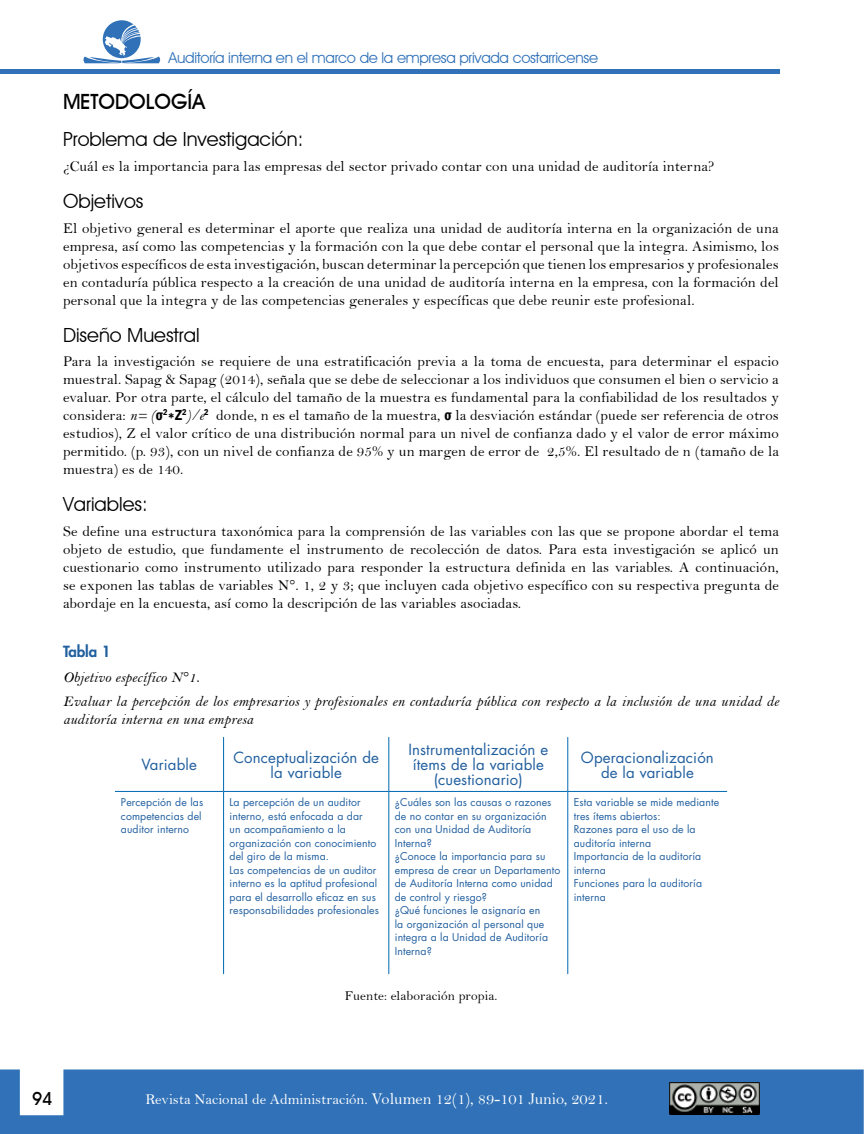
<style>
.page{position:relative;width:864px;height:1134px;background:#fff}
.page>*{position:absolute;margin:0;border:0;box-sizing:border-box;transform-origin:0 0}
.t1{font:700 21px "Decker";color:#000}
.t2{font:19.5px "Decker";color:#000}
.t3{font:700 18px "Decker";color:#000}
.t4{font:15px/18px "Bell";letter-spacing:.01em;color:#000;text-align:justify}
.t5{font:15px/24.8px "Bell MT Italic";letter-spacing:.01em;color:#000}
.t6{font:15px/15px "Futura Std";letter-spacing:.01em;color:#215f9f;text-align:center}
.t7{font:15px "Bell";color:#fff}
.t8{font:15px "Decker";letter-spacing:-.02em;color:#3071b8}
.t9{font:800 15px "Futura Std";color:#215f9f}
.t10{font:13.5px "Bell";letter-spacing:.01em;color:#000}
.t11{font:10.5px/13.5px "Futura Std";letter-spacing:.01em;color:#215f9f}
.s1{font-family:"Bell MT Italic"}
.s2{font-family:"Franklin Gothic";font-weight:600;font-stretch:condensed}
.s3{font-size:16.5px}
</style>
<div class="page">
<div style="left:0;top:69px;width:780px;height:5px;background:#3071b8"></div>
<svg style="left:83px;top:20px;width:78px;height:43px"></svg>
<div style="left:0;top:1070px;width:864px;height:64px;background:#3071b8"></div>
<img style="left:670px;top:1083px;width:90px;height:31px">
<hr style="left:223px;top:737px;width:1px;height:54px;background:#0069b4">
<hr style="left:388px;top:737px;width:1px;height:54px;background:#0069b4">
<hr style="left:567px;top:737px;width:1px;height:54px;background:#0069b4">
<hr style="left:115px;top:791px;width:109px;height:1px;background:#0069b4">
<hr style="left:224px;top:791px;width:165px;height:1px;background:#0069b4">
<hr style="left:223px;top:792px;width:1px;height:182px;background:#0069b4">
<hr style="left:389px;top:791px;width:179px;height:1px;background:#0069b4">
<hr style="left:388px;top:792px;width:1px;height:182px;background:#0069b4">
<hr style="left:568px;top:791px;width:159px;height:1px;background:#0069b4">
<hr style="left:567px;top:792px;width:1px;height:182px;background:#0069b4">
<p class="t8" style="left:168px;top:49px;width:431px">Auditoría interna en el marco de la empresa privada costarricense</p>
<h1 class="t1" style="left:63px;top:89px;width:143px">METODOLOGÍA</h1>
<h2 class="t2" style="left:63px;top:128px;width:242px">Problema de Investigación:</h2>
<p class="t4" style="left:63px;top:157px;width:653px">¿Cuál es la importancia para las empresas del sector privado contar con una unidad de auditoría interna?</p>
<h2 class="t2" style="left:63px;top:189px;width:82px">Objetivos</h2>
<p class="t4" style="left:63px;top:219px;width:717px">El objetivo general es determinar el aporte que realiza una unidad de auditoría interna en la organización de una empresa, así como las competencias y la formación con la que debe contar el personal que la integra. Asimismo, los objetivos específicos de esta investigación, buscan determinar la percepción que tienen los empresarios y profesionales en contaduría pública respecto a la creación de una unidad de auditoría interna en la empresa, con la formación del personal que la integra y de las competencias generales y específicas que debe reunir este profesional.</p>
<h2 class="t2" style="left:63px;top:323px;width:138px">Diseño Muestral</h2>
<p class="t4" style="left:63px;top:353px;width:717px">Para la investigación se requiere de una estratificación previa a la toma de encuesta, para determinar el espacio muestral. Sapag &amp; Sapag (2014), señala que se debe de seleccionar a los individuos que consumen el bien o servicio a evaluar. Por otra parte, el cálculo del tamaño de la muestra es fundamental para la confiabilidad de los resultados y considera: <span class="s1">n= (</span><span class="s2">σ</span><sup>2</sup><span class="s2">*Z</span><sup>2</sup><span class="s1">)/e</span><sup>2</sup> donde, n es el tamaño de la muestra, <span class="s2">σ</span> la desviación estándar (puede ser referencia de otros estudios), Z el valor crítico de una distribución normal para un nivel de confianza dado y el valor de error máximo permitido. (p. 93), con un nivel de confianza de 95% y un margen de error de 2,5%. El resultado de n (tamaño de la muestra) es de 140.</p>
<h2 class="t2" style="left:63px;top:493px;width:86px">Variables:</h2>
<p class="t4" style="left:63px;top:522px;width:717px">Se define una estructura taxonómica para la comprensión de las variables con las que se propone abordar el tema objeto de estudio, que fundamente el instrumento de recolección de datos. Para esta investigación se aplicó un cuestionario como instrumento utilizado para responder la estructura definida en las variables. A continuación, se exponen las tablas de variables N°. 1, 2 y 3; que incluyen cada objetivo específico con su respectiva pregunta de abordaje en la encuesta, así como la descripción de las variables asociadas.</p>
<p class="t9" style="left:63px;top:642px;width:49px">Tabla 1</p>
<p class="t5" style="left:63px;top:664px;width:717px">Objetivo específico N°1.<br>Evaluar la percepción de los empresarios y profesionales en contaduría pública con respecto a la inclusión de una unidad de</p>
<p class="t5" style="left:63px;top:707px;width:192px">auditoría interna en una empresa</p>
<p class="t6" style="left:142px;top:758px;width:57px">Variable</p>
<p class="t6" style="left:233px;top:750px;width:147px">Conceptualización de la variable</p>
<p class="t6" style="left:408px;top:743px;width:141px">Instrumentalización e ítems de la variable (cuestionario)</p>
<p class="t6" style="left:581px;top:750px;width:134px">Operacionalización de la variable</p>
<p class="t11" style="left:121px;top:796px;width:84px">Percepción de las competencias del auditor interno</p>
<p class="t11" style="left:230px;top:796px;width:151px">La percepción de un auditor interno, está enfocada a dar<br>un acompañamiento a la organización con conocimiento del giro de la misma.<br>Las competencias de un auditor interno es la aptitud profesional para el desarrollo eficaz en sus responsabilidades profesionales</p>
<p class="t11" style="left:395px;top:796px;width:167px">¿Cuáles son las causas o razones de no contar en su organización con una Unidad de Auditoría<br>Interna?<br>¿Conoce la importancia para su empresa de crear un Departamento de Auditoría Interna como unidad de control y riesgo?<br>¿Qué funciones le asignaría en<br>la organización al personal que integra a la Unidad de Auditoría<br>Interna?</p>
<p class="t11" style="left:574px;top:796px;width:147px">Esta variable se mide mediante tres ítems abiertos:<br>Razones para el uso de la auditoría interna<br>Importancia de la auditoría interna<br>Funciones para la auditoría interna</p>
<p class="t10" style="left:345px;top:987px;width:154px">Fuente: elaboración propia.</p>
<p class="t3" style="left:32px;top:1088px;width:22px">94</p>
<p class="t7" style="left:146px;top:1090px;width:464px">Revista Nacional de Administración. <span class="s3">Volumen 12(1), 89-101 Junio, 2021.</span></p>
</div>
